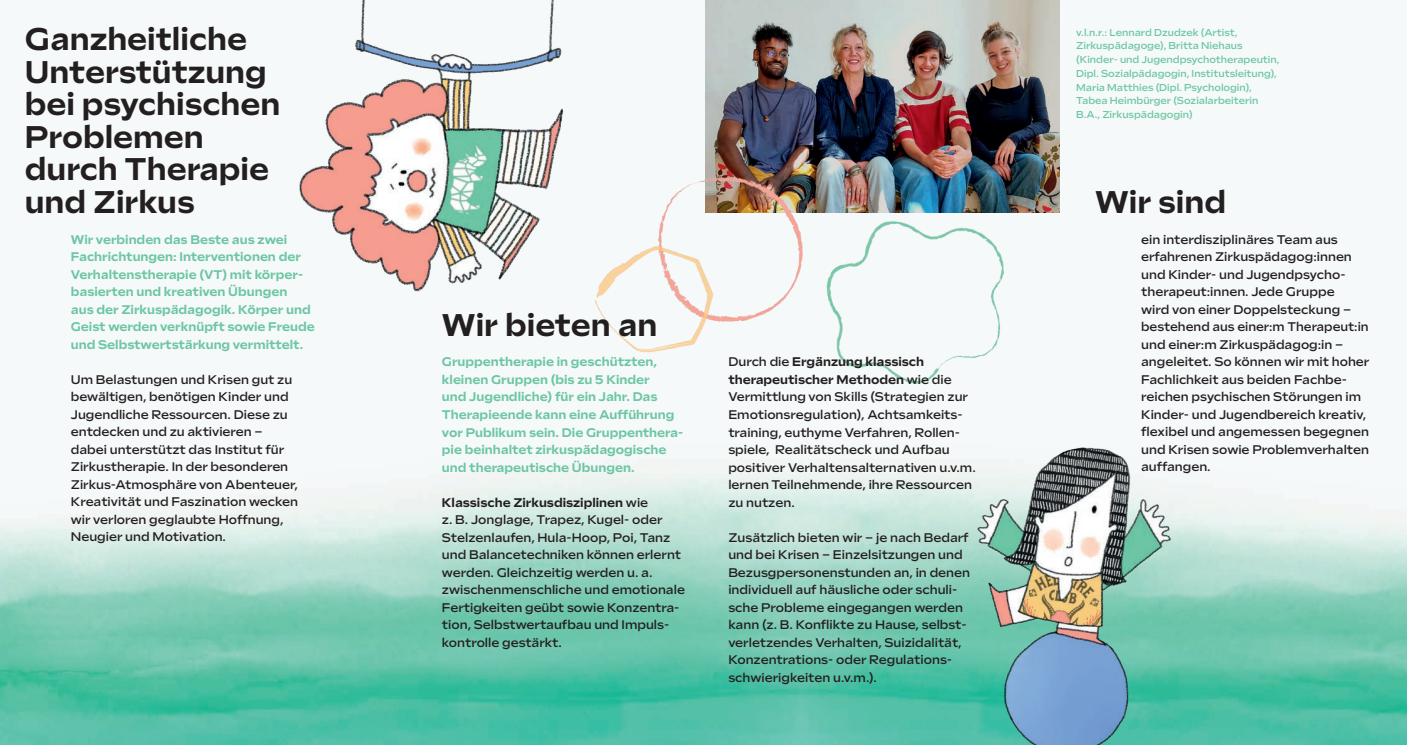
<style>
.page{position:relative;width:1407px;height:745px;background:#fff}
.page>*{position:absolute;margin:0;border:0;box-sizing:border-box;transform-origin:0 0}
.t1{font:700 31.25px/32.5px "Sculpin";color:#231f20}
.t2{font:500 12.5px/17.5px "Sculpin";color:#231f20}
.t3{font:700 12.5px/17.5px "Sculpin";color:#6cc6a4}
.t4{font:500 10px/13.8px "Sculpin";color:#6cc6a4}
.s1{font-weight:700}
</style>
<div class="page">
<img style="left:0;top:0;width:1407px;height:744px">
<img style="left:705px;top:0;width:354px;height:213px">
<img style="left:288px;top:0;width:307px;height:308px">
<img style="left:924px;top:437px;width:300px;height:307px">
<img style="left:595px;top:177px;width:408px;height:206px">
<h1 class="t1" style="left:25px;top:23px;width:257px">Ganzheitliche<br>Unterstützung bei psychischen<br>Problemen durch Therapie und Zirkus</h1>
<p class="t3" style="left:71px;top:230px;width:245px">Wir verbinden das Beste aus zwei Fachrichtungen: Interventionen der Verhaltenstherapie (VT) mit körper&shy;basierten und kreativen Übungen<br>aus der Zirkuspädagogik. Körper und Geist werden verknüpft sowie Freude und Selbstwertstärkung vermittelt.</p>
<p class="t2" style="left:71px;top:370px;width:229px">Um Belastungen und Krisen gut zu bewältigen, benötigen Kinder und Jugendliche Ressourcen. Diese zu entdecken und zu aktivieren – dabei unterstützt das Institut für Zirkustherapie. In der besonderen Zirkus-Atmosphäre von Abenteuer, Kreativität und Faszination wecken wir verloren geglaubte Hoffnung, Neugier und Motivation.</p>
<h1 class="t1" style="left:442px;top:308px;width:217px">Wir bieten an</h1>
<p class="t3" style="left:442px;top:353px;width:243px">Gruppentherapie in geschützten, kleinen Gruppen (bis zu 5 Kinder<br>und Jugendliche) für ein Jahr. Das Therapieende kann eine Aufführung vor Publikum sein. Die Gruppenthera&shy;pie beinhaltet zirkuspädagogische und therapeutische Übungen.</p>
<p class="t2" style="left:442px;top:493px;width:244px"><span class="s1">Klassische Zirkusdisziplinen</span> wie<br>z. B. Jonglage, Trapez, Kugel- oder Stelzenlaufen, Hula-Hoop, Poi, Tanz und Balancetechniken können erlernt werden. Gleichzeitig werden u. a. zwischenmenschliche und emotionale Fertigkeiten geübt sowie Konzentra&shy;tion, Selbstwertaufbau und Impuls&shy;kontrolle gestärkt.</p>
<p class="t2" style="left:728px;top:353px;width:249px">Durch die <span class="s1">Ergänzung klassisch therapeutischer Methoden</span> wie die Vermittlung von Skills (Strategien zur Emotionsregulation), Achtsamkeits&shy;training, euthyme Verfahren, Rollen&shy;spiele, Realitätscheck und Aufbau positiver Verhaltensalternativen u.v.m. lernen Teilnehmende, ihre Ressourcen zu nutzen.</p>
<p class="t2" style="left:728px;top:528px;width:243px">Zusätzlich bieten wir – je nach Bedarf und bei Krisen – Einzelsitzungen und Bezusgpersonenstunden an, in denen individuell auf häusliche oder schuli&shy;sche Probleme eingegangen werden kann (z. B. Konflikte zu Hause, selbst&shy;verletzendes Verhalten, Suizidalität, Konzentrations- oder Regulations&shy;schwierigkeiten u.v.m.).</p>
<p class="t4" style="left:1076px;top:25px;width:205px">v.l.n.r.: Lennard Dzudzek (Artist, Zirkuspädagoge), Britta Niehaus (Kinder- und Jugendpsychotherapeutin, Dipl. Sozialpädagogin, Institutsleitung), Maria Matthies (Dipl. Psychologin), Tabea Heimbürger (Sozialarbeiterin B.A., Zirkuspädagogin)</p>
<h1 class="t1" style="left:1095px;top:185px;width:133px">Wir sind</h1>
<p class="t2" style="left:1141px;top:230px;width:230px">ein interdisziplinäres Team aus erfahrenen Zirkuspädagog:innen und Kinder- und Jugendpsycho&shy;therapeut:innen. Jede Gruppe<br>wird von einer Doppelsteckung – bestehend aus einer:m Therapeut:in und einer:m Zirkuspädagog:in – angeleitet. So können wir mit hoher<br>Fachlichkeit aus beiden Fachbe&shy;reichen psychischen Störungen im<br>Kinder- und Jugendbereich kreativ, flexibel und angemessen begegnen und Krisen sowie Problemverhalten auffangen.</p>
</div>
